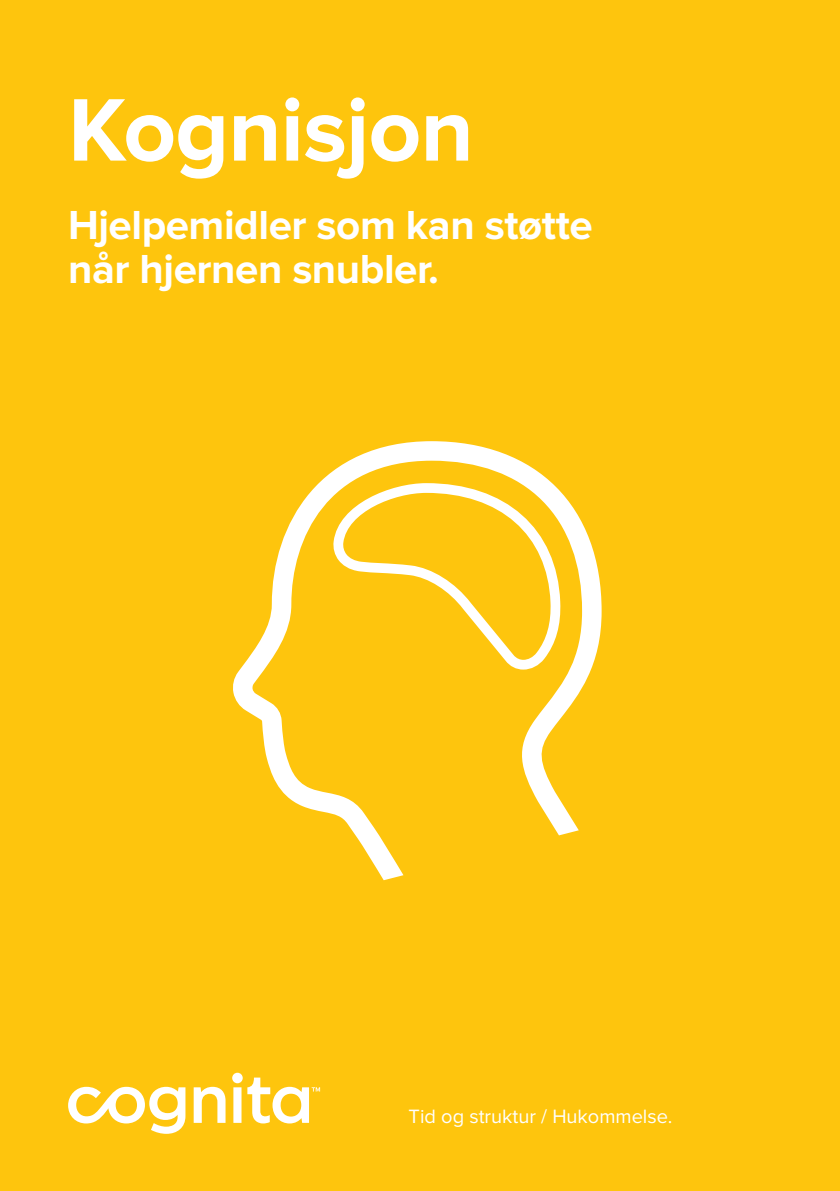
<style>
.page{position:relative;width:840px;height:1191px;background:#fff}
.page>*{position:absolute;margin:0;border:0;box-sizing:border-box;transform-origin:0 0}
.t1{font:700 92px "Proxima Nova";letter-spacing:-.01em;color:#fff}
.t2{font:700 42px/44px "Proxima Nova";letter-spacing:-.01em;color:#fff}
.t3{font:20px "Proxima Nova";color:#fff}
</style>
<div class="page">
<div style="left:0;top:0;width:839px;height:1191px;background:#fec50d"></div>
<svg style="left:68px;top:1072px;width:252px;height:61px"></svg>
<svg style="left:233px;top:441px;width:368px;height:439px"></svg>
<h1 class="t1" style="left:68px;top:88px;width:407px">Kognisjon</h1>
<p class="t2" style="left:68px;top:205px;width:526px">Hjelpemidler som kan støtte når hjernen snubler.</p>
<p class="t3" style="left:408px;top:1107px;width:265px">Tid og struktur / Hukommelse.</p>
</div>
